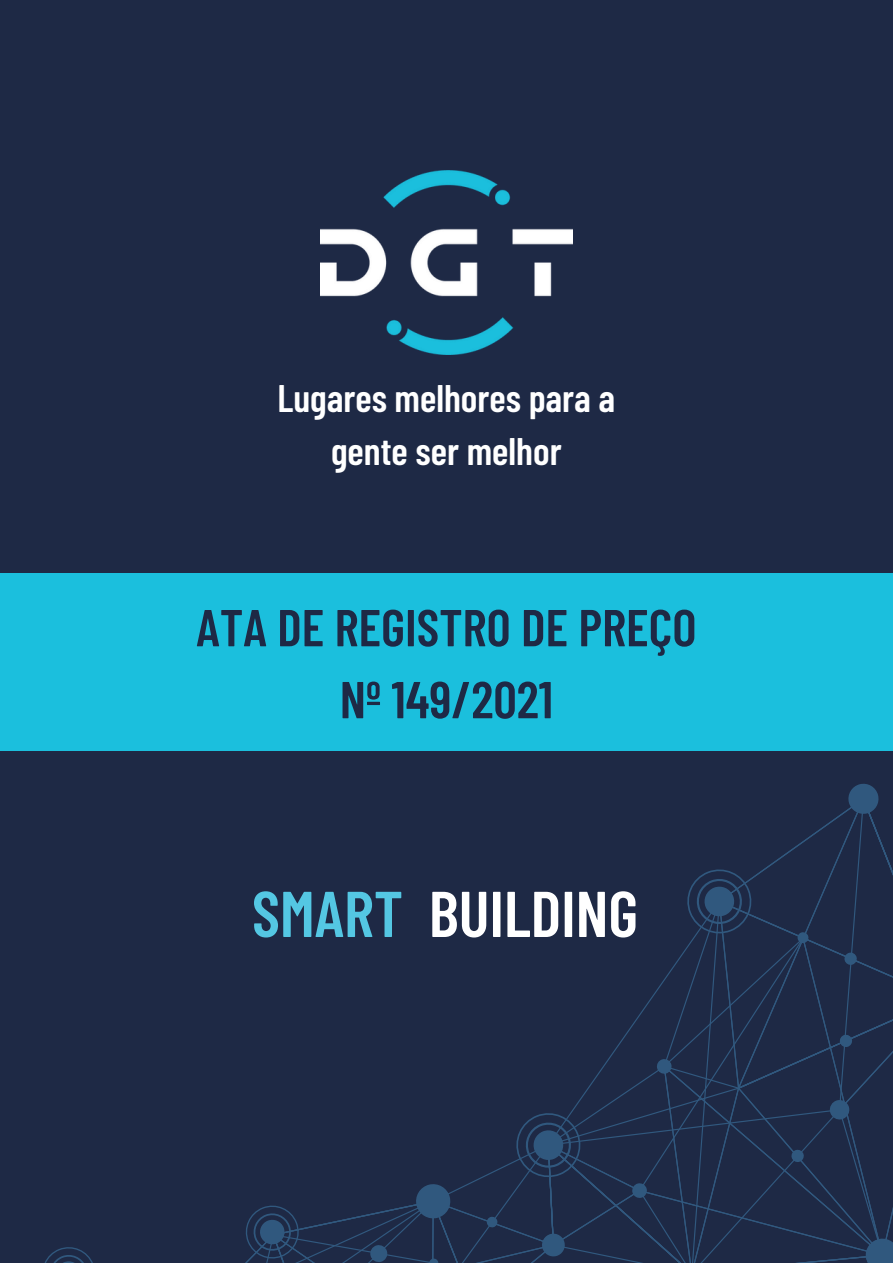
<style>
.page{position:relative;width:893px;height:1264px;background:#fff}
.page>*{position:absolute;margin:0;border:0;box-sizing:border-box;transform-origin:0 0}
.t1{font:600 64.5px "Barlow Condensed";color:#fff}
.t2{font:600 51.75px/72px "Barlow Condensed";color:#1e2945;text-align:center}
.t3{font:600 38.4px/52.8px "Barlow Condensed";color:#fff;text-align:center}
.s1{color:#54c7e3}
</style>
<div class="page">
<div style="left:0;top:0;width:892px;height:1262px;background:#1e2945"></div>
<img style="left:320px;top:171px;width:252px;height:183px">
<div style="left:0;top:573px;width:892px;height:178px;background:#1bbfdd"></div>
<svg style="left:777px;top:813px;width:112px;height:47px"></svg>
<svg style="left:842px;top:783px;width:42px;height:36px"></svg>
<svg style="left:45px;top:1247px;width:48px;height:15px"></svg>
<svg style="left:246px;top:860px;width:646px;height:402px"></svg>
<p class="t3" style="left:277px;top:370px;width:339px">Lugares melhores para a gente ser melhor</p>
<h2 class="t2" style="left:196px;top:589px;width:502px">ATA DE REGISTRO DE PREÇO<br>Nº 149/2021</h2>
<h1 class="t1" style="left:252px;top:872px;width:388px"><span class="s1">SMART</span> BUILDING</h1>
</div>
